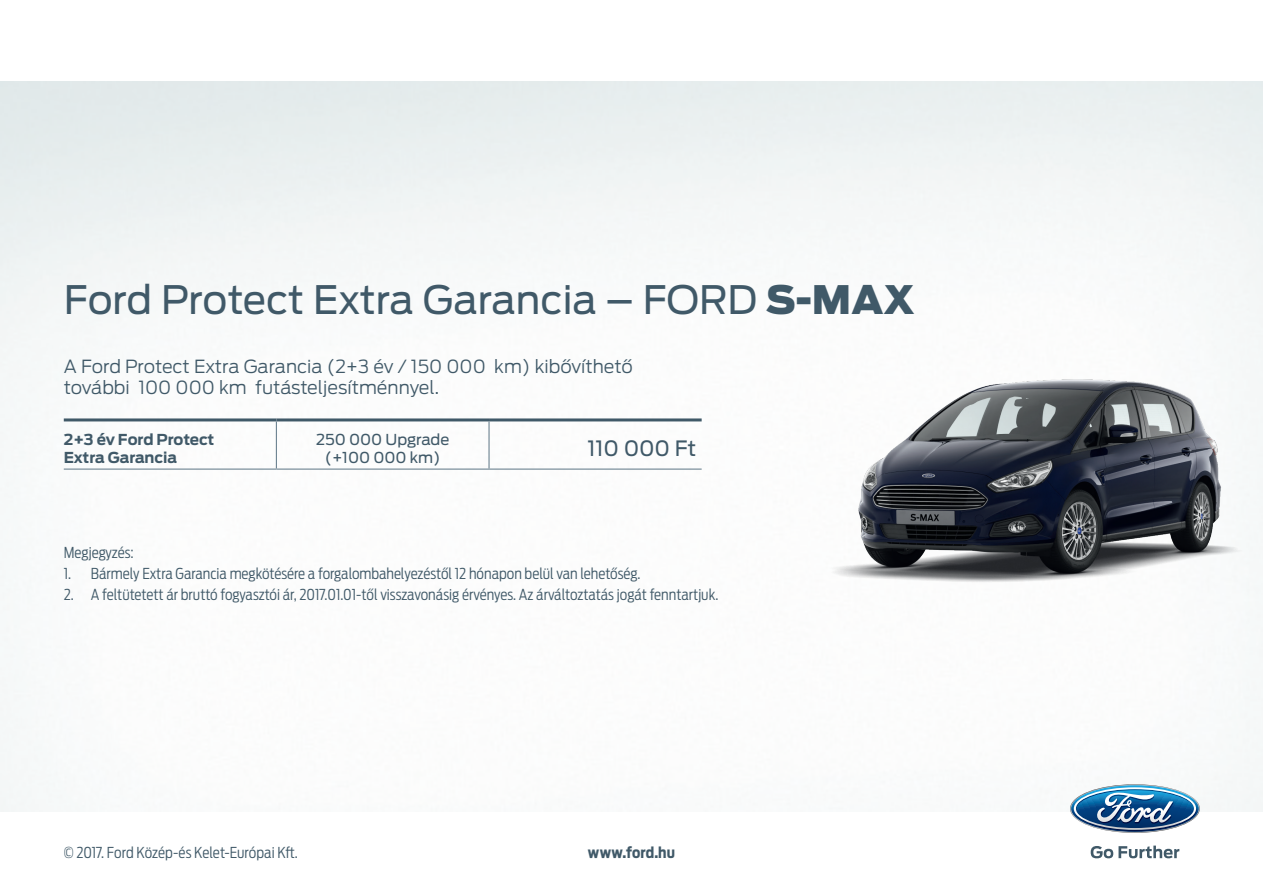
<style>
.page{position:relative;width:1263px;height:893px;background:#fff}
.page>*{position:absolute;margin:0;border:0;box-sizing:border-box;transform-origin:0 0}
.Bold_20-23{font:39px "Ford Antenna";color:#405968}
.Light_7-9{font:21px "Ford Antenna";letter-spacing:-.005em;color:#405968}
.t1{font:300 18px/21.6px "Ford Antenna";color:#405968}
.CondLight_8-925_Inc3{font:300 15px "Ford Antenna Cond";color:#405968}
.Bold_7-9{font:700 15px/18px "Ford Antenna";letter-spacing:-.005em;color:#405968}
.Light_7-9-2{font:15px/18px "Ford Antenna";letter-spacing:-.005em;color:#405968;text-align:center}
.CondLight_8-925_Inc3-2{font:700 15px "Ford Antenna Cond";letter-spacing:.01em;color:#405968}
.s1{font-weight:900}
</style>
<div class="page">
<img style="left:1070px;top:784px;width:130px;height:49px">
<svg style="left:1091px;top:846px;width:88px;height:12px"></svg>
<hr style="left:64px;top:418px;width:212px;height:3px;background:#405968">
<hr style="left:64px;top:469px;width:212px;height:1px;background:#6e8492">
<hr style="left:276px;top:418px;width:213px;height:3px;background:#405968">
<hr style="left:276px;top:469px;width:213px;height:1px;background:#6e8492">
<hr style="left:489px;top:418px;width:213px;height:3px;background:#405968">
<hr style="left:489px;top:469px;width:213px;height:1px;background:#6e8492">
<hr style="left:276px;top:421px;width:1px;height:48px;background:#6e8492">
<hr style="left:488px;top:421px;width:2px;height:48px;background:#6e8492">
<img style="left:683px;top:263px;width:580px;height:385px">
<p class="Bold_20-23" style="left:64px;top:267px;width:853px">Ford Protect Extra Garancia – FORD <span class="s1">S-MAX</span></p>
<p class="t1" style="left:64px;top:353px;width:570px">A Ford Protect Extra Garancia (2+3 év / 150 000 km) kibővíthető további 100 000 km futásteljesítménnyel.</p>
<p class="Bold_7-9" style="left:64px;top:429px;width:152px">2+3 év Ford Protect<br>Extra Garancia</p>
<p class="Light_7-9-2" style="left:316px;top:429px;width:135px">250 000 Upgrade (+100 000 km)</p>
<p class="Light_7-9" style="left:588px;top:430px;width:110px">110 000 Ft</p>
<p class="CondLight_8-925_Inc3" style="left:64px;top:540px;width:71px">Megjegyzés:</p>
<p class="CondLight_8-925_Inc3" style="left:64px;top:561px;width:578px">1. Bármely Extra Garancia megkötésére a forgalombahelyezéstől 12 hónapon belül van lehetőség.</p>
<p class="CondLight_8-925_Inc3" style="left:64px;top:582px;width:656px">2. A feltütetett ár bruttó fogyasztói ár, 2017.01.01-től visszavonásig érvényes. Az árváltoztatás jogát fenntartjuk.</p>
<p class="CondLight_8-925_Inc3" style="left:64px;top:840px;width:236px">© 2017. Ford Közép-és Kelet-Európai Kft.</p>
<p class="CondLight_8-925_Inc3-2" style="left:588px;top:839px;width:89px">www.ford.hu</p>
</div>
